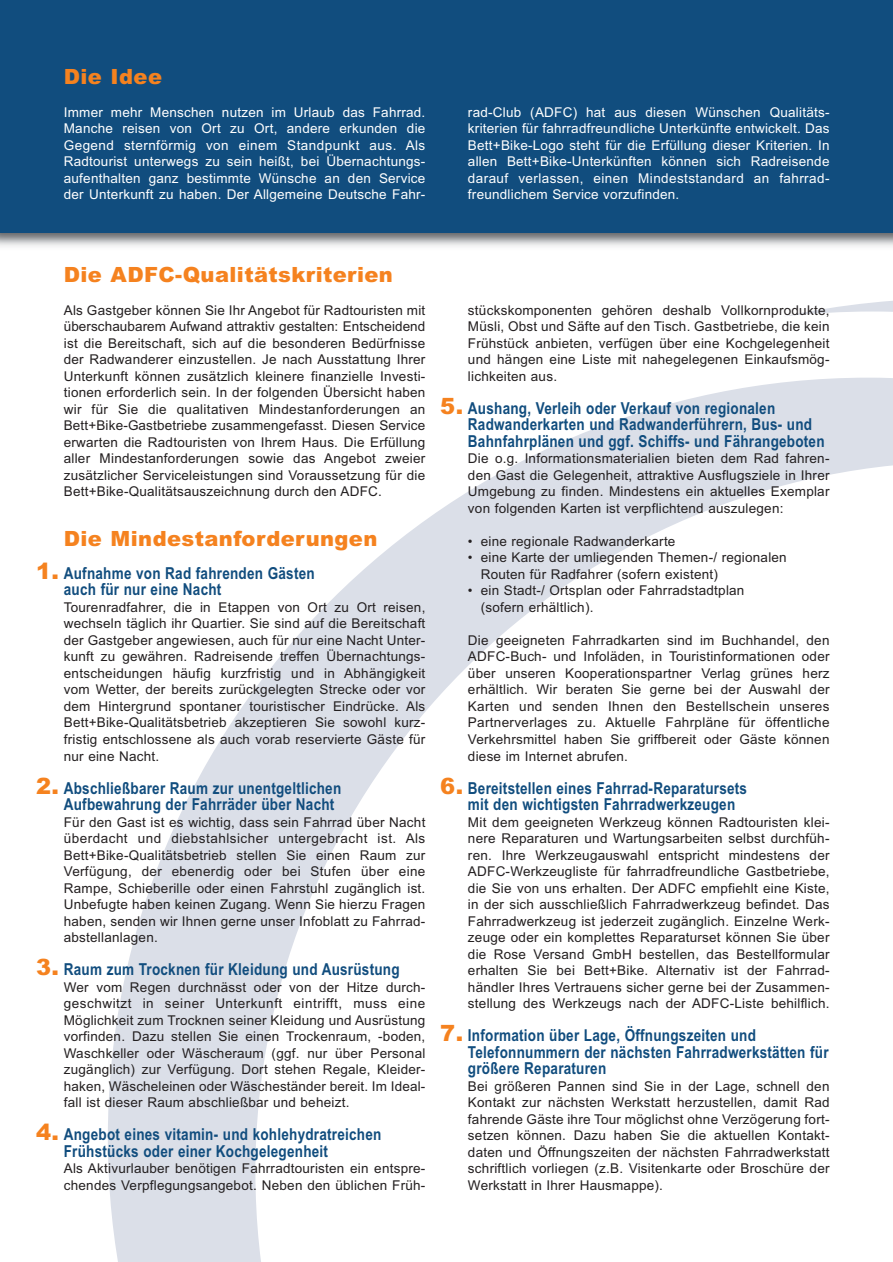
<style>
.page{position:relative;width:893px;height:1262px;background:#fff}
.page>*{position:absolute;margin:0;border:0;box-sizing:border-box;transform-origin:0 0}
.t1{font:900 22.5px "Arial";color:#f5821f}
.t2{font:900 21px "Arial";letter-spacing:.02em;color:#f5821f}
.t3{font:700 16.5px/16.5px "Arial Narrow";letter-spacing:.015em;color:#114d7e}
.t4{font:13.5px/16.5px "Arial";letter-spacing:.015em;color:#231f20;text-align:justify}
.t5{font:13.5px/16.5px "Arial";letter-spacing:.015em;color:#fff;text-align:justify}
</style>
<div class="page">
<svg style="left:108px;top:645px;width:182px;height:617px;fill:#dbdfe8"></svg>
<svg style="left:290px;top:301px;width:602px;height:651px"></svg>
<div style="left:0;top:0;width:892px;height:233px;background:#114d7e"></div>
<h2 class="t2" style="left:64px;top:69px;width:100px">Die Idee</h2>
<p class="t5" style="left:64px;top:105px;width:363px">Immer mehr Menschen nutzen im Urlaub das Fahrrad.<br>Manche reisen von Ort zu Ort, andere erkunden die Gegend sternförmig von einem Standpunkt aus. Als Radtourist unterwegs zu sein heißt, bei Übernachtungs&shy;aufenthalten ganz bestimmte Wünsche an den Service der Unterkunft zu haben. Der Allgemeine Deutsche Fahr-</p>
<p class="t5" style="left:468px;top:105px;width:363px">rad-Club (ADFC) hat aus diesen Wünschen Qualitäts&shy;kriterien für fahrradfreundliche Unterkünfte entwickelt. Das Bett+Bike-Logo steht für die Erfüllung dieser Kriterien. In allen Bett+Bike-Unterkünften können sich Radreisende darauf verlassen, einen Mindeststandard an fahrrad&shy;freundlichem Service vorzufinden.</p>
<h2 class="t2" style="left:64px;top:267px;width:330px">Die ADFC-Qualitätskriterien</h2>
<p class="t4" style="left:64px;top:303px;width:363px">Als Gastgeber können Sie Ihr Angebot für Radtouristen mit überschaubarem Aufwand attraktiv gestalten: Entscheidend ist die Bereitschaft, sich auf die besonderen Bedürfnisse der Radwanderer einzustellen. Je nach Ausstattung Ihrer Unterkunft können zusätzlich kleinere finanzielle Investi&shy;tionen erforderlich sein. In der folgenden Übersicht haben wir für Sie die qualitativen Mindestanforderungen an Bett+Bike-Gastbetriebe zusammengefasst. Diesen Service erwarten die Radtouristen von Ihrem Haus. Die Erfüllung aller Mindestanforderungen sowie das Angebot zweier zusätzlicher Serviceleistungen sind Voraussetzung für die Bett+Bike-Qualitätsauszeichnung durch den ADFC.</p>
<h2 class="t2" style="left:64px;top:531px;width:315px">Die Mindestanforderungen</h2>
<p class="t3" style="left:64px;top:566px;width:252px">Aufnahme von Rad fahrenden Gästen auch für nur eine Nacht</p>
<p class="t4" style="left:64px;top:600px;width:363px">Tourenradfahrer, die in Etappen von Ort zu Ort reisen, wechseln täglich ihr Quartier. Sie sind auf die Bereitschaft der Gastgeber angewiesen, auch für nur eine Nacht Unter&shy;kunft zu gewähren. Radreisende treffen Übernachtungs&shy;entscheidungen häufig kurzfristig und in Abhängigkeit vom Wetter, der bereits zurückgelegten Strecke oder vor dem Hintergrund spontaner touristischer Eindrücke. Als Bett+Bike-Qualitätsbetrieb akzeptieren Sie sowohl kurz&shy;fristig entschlossene als auch vorab reservierte Gäste für nur eine Nacht.</p>
<p class="t3" style="left:64px;top:781px;width:279px">Abschließbarer Raum zur unentgeltlichen<br>Aufbewahrung der Fahrräder über Nacht</p>
<p class="t4" style="left:64px;top:815px;width:363px">Für den Gast ist es wichtig, dass sein Fahrrad über Nacht überdacht und diebstahlsicher untergebracht ist. Als Bett+Bike-Qualitätsbetrieb stellen Sie einen Raum zur Verfügung, der ebenerdig oder bei Stufen über eine Rampe, Schieberille oder einen Fahrstuhl zugänglich ist.<br>Unbefugte haben keinen Zugang. Wenn Sie hierzu Fragen haben, senden wir Ihnen gerne unser Infoblatt zu Fahrrad&shy;abstellanlagen.</p>
<p class="t3" style="left:64px;top:962px;width:337px">Raum zum Trocknen für Kleidung und Ausrüstung</p>
<p class="t4" style="left:64px;top:980px;width:363px">Wer vom Regen durchnässt oder von der Hitze durch&shy;geschwitzt in seiner Unterkunft eintrifft, muss eine Möglichkeit zum Trocknen seiner Kleidung und Ausrüstung vorfinden. Dazu stellen Sie einen Trockenraum, -boden, Waschkeller oder Wäscheraum (ggf. nur über Personal zugänglich) zur Verfügung. Dort stehen Regale, Kleider&shy;haken, Wäscheleinen oder Wäscheständer bereit. Im Ideal&shy;fall ist dieser Raum abschließbar und beheizt.</p>
<p class="t3" style="left:64px;top:1127px;width:319px">Angebot eines vitamin- und kohlehydratreichen<br>Frühstücks oder einer Kochgelegenheit</p>
<p class="t4" style="left:64px;top:1161px;width:363px">Als Aktivurlauber benötigen Fahrradtouristen ein entspre&shy;chendes Verpflegungsangebot. Neben den üblichen Früh-</p>
<h1 class="t1" style="left:36px;top:563px;width:24px">1.</h1>
<h1 class="t1" style="left:36px;top:777px;width:24px">2.</h1>
<h1 class="t1" style="left:36px;top:959px;width:24px">3.</h1>
<h1 class="t1" style="left:36px;top:1124px;width:24px">4.</h1>
<p class="t4" style="left:468px;top:303px;width:363px">stückskomponenten gehören deshalb Vollkornprodukte, Müsli, Obst und Säfte auf den Tisch. Gastbetriebe, die kein Frühstück anbieten, verfügen über eine Kochgelegenheit und hängen eine Liste mit nahegelegenen Einkaufsmög&shy;lichkeiten aus.</p>
<p class="t3" style="left:468px;top:401px;width:358px">Aushang, Verleih oder Verkauf von regionalen<br>Radwanderkarten und Radwanderführern, Bus- und<br>Bahnfahrplänen und ggf. Schiffs- und Fährangeboten</p>
<p class="t4" style="left:468px;top:452px;width:363px">Die o.g. Informationsmaterialien bieten dem Rad fahren&shy;den Gast die Gelegenheit, attraktive Ausflugsziele in Ihrer Umgebung zu finden. Mindestens ein aktuelles Exemplar von folgenden Karten ist verpflichtend auszulegen:</p>
<p class="t4" style="left:468px;top:534px;width:209px">• eine regionale Radwanderkarte</p>
<p class="t4" style="left:480px;top:551px;width:307px;text-indent:-13px">• eine Karte der umliegenden Themen-/ regionalen<br>Routen für Radfahrer (sofern existent)</p>
<p class="t4" style="left:480px;top:584px;width:265px;text-indent:-13px">• ein Stadt-/ Ortsplan oder Fahrradstadtplan (sofern erhältlich).</p>
<p class="t4" style="left:468px;top:633px;width:363px">Die geeigneten Fahrradkarten sind im Buchhandel, den ADFC-Buch- und Infoläden, in Touristinformationen oder über unseren Kooperationspartner Verlag grünes herz erhältlich. Wir beraten Sie gerne bei der Auswahl der Karten und senden Ihnen den Bestellschein unseres Partnerverlages zu. Aktuelle Fahrpläne für öffentliche Verkehrsmittel haben Sie griffbereit oder Gäste können diese im Internet abrufen.</p>
<p class="t3" style="left:468px;top:781px;width:280px">Bereitstellen eines Fahrrad-Reparatursets mit den wichtigsten Fahrradwerkzeugen</p>
<p class="t4" style="left:468px;top:815px;width:363px">Mit dem geeigneten Werkzeug können Radtouristen klei&shy;nere Reparaturen und Wartungsarbeiten selbst durchfüh&shy;ren. Ihre Werkzeugauswahl entspricht mindestens der ADFC-Werkzeugliste für fahrradfreundliche Gastbetriebe, die Sie von uns erhalten. Der ADFC empfiehlt eine Kiste, in der sich ausschließlich Fahrradwerkzeug befindet. Das Fahrradwerkzeug ist jederzeit zugänglich. Einzelne Werk&shy;zeuge oder ein komplettes Reparaturset können Sie über die Rose Versand GmbH bestellen, das Bestellformular erhalten Sie bei Bett+Bike. Alternativ ist der Fahrrad&shy;händler Ihres Vertrauens sicher gerne bei der Zusammen&shy;stellung des Werkzeugs nach der ADFC-Liste behilflich.</p>
<p class="t3" style="left:468px;top:1028px;width:362px">Information über Lage, Öffnungszeiten und<br>Telefonnummern der nächsten Fahrradwerkstätten für größere Reparaturen</p>
<p class="t4" style="left:468px;top:1079px;width:363px">Bei größeren Pannen sind Sie in der Lage, schnell den Kontakt zur nächsten Werkstatt herzustellen, damit Rad fahrende Gäste ihre Tour möglichst ohne Verzögerung fort&shy;setzen können. Dazu haben Sie die aktuellen Kontakt&shy;daten und Öffnungszeiten der nächsten Fahrradwerkstatt schriftlich vorliegen (z.B. Visitenkarte oder Broschüre der Werkstatt in Ihrer Hausmappe).</p>
<h1 class="t1" style="left:440px;top:398px;width:24px">5.</h1>
<h1 class="t1" style="left:440px;top:777px;width:24px">6.</h1>
<h1 class="t1" style="left:440px;top:1025px;width:24px">7.</h1>
</div>
